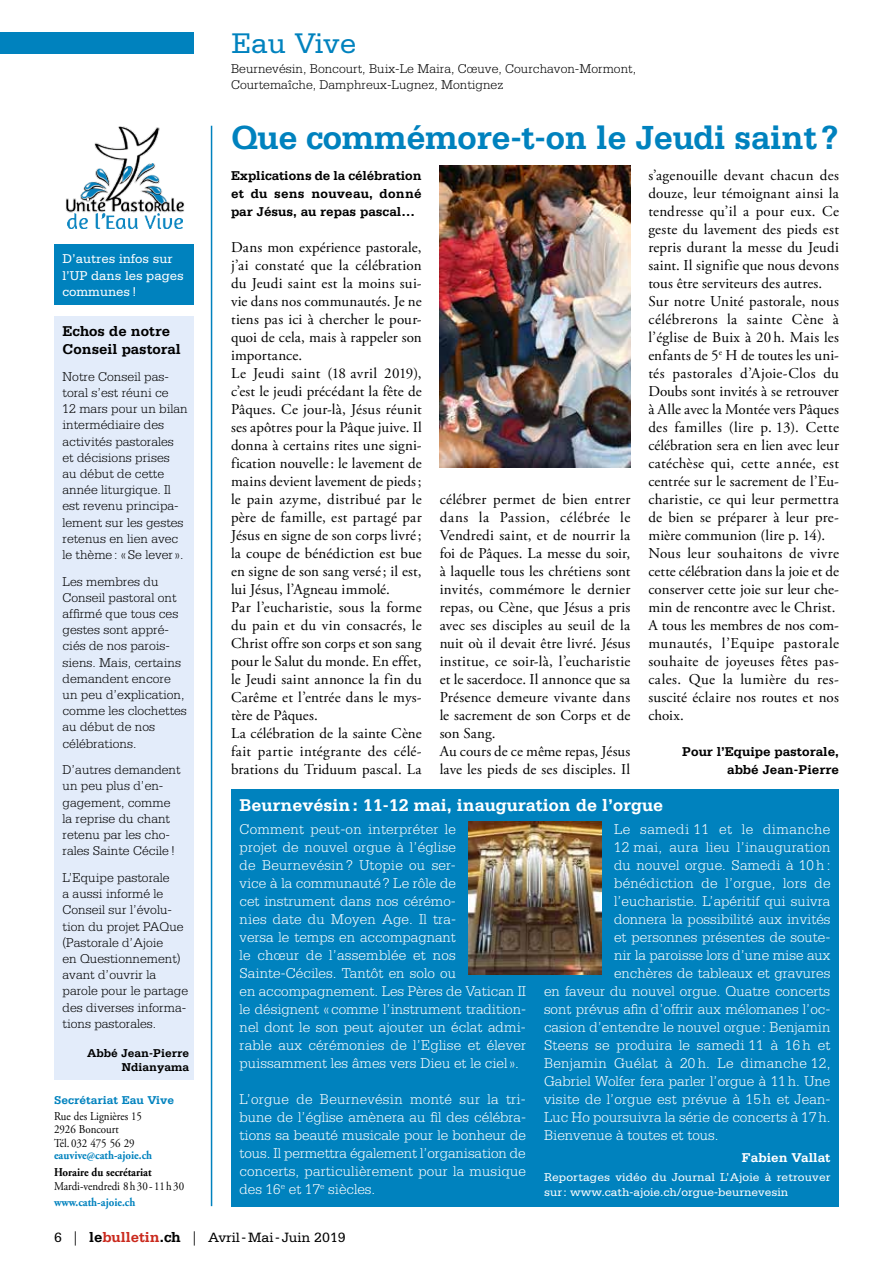
<style>
.page{position:relative;width:893px;height:1263px;background:#fff}
.page>*{position:absolute;margin:0;border:0;box-sizing:border-box;transform-origin:0 0}
.t1{font:700 35.25px "Serifa";letter-spacing:-.01em;color:#0082be}
.t2{font:30px "Serifa";color:#0082be}
.t3{font:700 18px "Serifa";color:#fff}
.t4{font:15px/18px "Adobe Garamond Pro";letter-spacing:.01em;color:#000}
.t5{font:300 15px/18px "Serifa";color:#fff}
.t6{font:300 15px "Serifa";letter-spacing:.02em;color:#fff}
.t7{font:700 15px/18px "Serifa";color:#000}
.t8{font:300 15px "Serifa";letter-spacing:.03em;color:#fff}
.t9{font:14.25px "Serifa";color:#000}
.t10{font:300 13.5px/16.2px "Serifa";color:#000}
.t11{font:700 13.5px/18px "Serifa";color:#000;text-align:justify}
.t12{font:13.5px/16.2px "Serifa";color:#fff}
.t13{font:700 13.5px "Serifa";color:#fff}
.t14{font:12px/15px "Serifa";letter-spacing:.01em;color:#fff}
.t15{font:12px/13.5px "Adobe Garamond Pro";color:#000;scale:.91 1}
.t16{font:700 12px "Adobe Garamond Pro";color:#0082be;scale:.91 1}
.t17{font:700 12px/14.4px "Serifa";color:#000;text-align:right}
.t18{font:700 12px "Adobe Garamond Pro";color:#000;scale:.91 1}
.t19{font:700 12px "Serifa";color:#0082be}
.s1{font-family:"Adobe Garamond Pro"}
.s2{font-weight:700;font-size:15px}
.s3{font-weight:700;font-size:15px;color:#ca291d}
</style>
<div class="page">
<div style="left:0;top:33px;width:193px;height:21px;background:#0082be"></div>
<hr style="left:211px;top:126px;width:1px;height:1080px;background:#0082be">
<div style="left:54px;top:316px;width:139px;height:764px;background:#e3ecfa"></div>
<div style="left:54px;top:244px;width:139px;height:60px;background:#0082be"></div>
<img style="left:65px;top:126px;width:119px;height:98px">
<img style="left:68px;top:164px;width:114px;height:65px">
<div style="left:231px;top:789px;width:608px;height:417px;background:#0082be"></div>
<img style="left:440px;top:166px;width:190px;height:302px">
<img style="left:469px;top:822px;width:132px;height:153px">
<h2 class="t2" style="left:231px;top:27px;width:127px">Eau Vive</h2>
<p class="t10" style="left:231px;top:61px;width:407px">Beurnevésin, Boncourt, Buix-Le Maira, Cœuve, Courchavon-Mormont,<br>Courtemaîche, Damphreux-Lugnez, Montignez</p>
<p class="t12" style="left:63px;top:251px;width:123px">D’autres infos sur l’UP dans les pages communes !</p>
<p class="t7" style="left:63px;top:322px;width:120px">Echos de notre<br>Conseil pastoral</p>
<p class="t10" style="left:63px;top:368px;width:127px">Notre Conseil pas&shy;toral s’est réuni ce<br>12 mars pour un bilan intermédiaire des activités pastorales et décisions prises<br>au début de cette année liturgique. Il est revenu principa&shy;lement sur les gestes retenus en lien avec le thème: «Se lever».</p>
<p class="t10" style="left:63px;top:573px;width:126px">Les membres du<br>Conseil pastoral ont affirmé que tous ces gestes sont appré&shy;ciés de nos parois&shy;siens. Mais, certains demandent encore un peu d’explication, comme les clochettes au début de nos célébrations.</p>
<p class="t10" style="left:63px;top:762px;width:120px">D’autres demandent un peu plus d’en&shy;gagement, comme la reprise du chant retenu par les cho&shy;rales Sainte Cécile!</p>
<p class="t10" style="left:63px;top:869px;width:127px">L’Equipe pastorale<br>a aussi informé le<br>Conseil sur l’évolu&shy;tion du projet PAQue (Pastorale d’Ajoie<br>en Questionnement) avant d’ouvrir la parole pour le partage des diverses informa&shy;tions pastorales.</p>
<p class="t17" style="left:87px;top:1045px;width:104px">Abbé Jean-Pierre<br>Ndianyama</p>
<p class="t19" style="left:54px;top:1093px;width:122px">Secrétariat Eau Vive</p>
<p class="t15" style="left:54px;top:1109px;width:98px">Rue des Lignières 15<br>2926 Boncourt<br>Tél.032 475 56 29</p>
<p class="t16" style="left:54px;top:1148px;width:109px">eauvive@cath-ajoie.ch</p>
<p class="t18" style="left:54px;top:1165px;width:109px">Horaire du secrétariat</p>
<p class="t15" style="left:54px;top:1180px;width:145px">Mardi-vendredi 8h30-11h30</p>
<p class="t16" style="left:54px;top:1195px;width:91px">www.cath-ajoie.ch</p>
<h1 class="t1" style="left:231px;top:117px;width:609px">Que commémore-t-on le Jeudi saint?</h1>
<p class="t11" style="left:231px;top:166px;width:192px">Explications de la célébration et du sens nouveau, donné par Jésus, au repas pascal…</p>
<p class="t4" style="left:231px;top:239px;width:192px">Dans mon expérience pastorale, j’ai constaté que la célébration du Jeudi saint est la moins sui&shy;vie dans nos communautés. Je ne tiens pas ici à chercher le pour&shy;quoi de cela, mais à rappeler son importance.<br>Le Jeudi saint (18 avril 2019), c’est le jeudi précédant la fête de<br>Pâques. Ce jour-là, Jésus réunit ses apôtres pour la Pâque juive. Il donna à certains rites une signi&shy;fication nouvelle: le lavement de mains devient lavement de pieds; le pain azyme, distribué par le père de famille, est partagé par<br>Jésus en signe de son corps livré; la coupe de bénédiction est bue en signe de son sang versé; il est, lui Jésus, l’Agneau immolé.<br>Par l’eucharistie, sous la forme du pain et du vin consacrés, le<br>Christ offre son corps et son sang pour le Salut du monde. En effet, le Jeudi saint annonce la fin du<br>Carême et l’entrée dans le mys&shy;tère de Pâques.<br>La célébration de la sainte Cène fait partie intégrante des célé&shy;brations du Triduum pascal. La</p>
<p class="t4" style="left:440px;top:491px;width:192px">célébrer permet de bien entrer dans la Passion, célébrée le<br>Vendredi saint, et de nourrir la foi de Pâques. La messe du soir, à laquelle tous les chrétiens sont invités, commémore le dernier repas, ou Cène, que Jésus a pris avec ses disciples au seuil de la nuit où il devait être livré. Jésus institue, ce soir-là, l’eucharistie et le sacerdoce. Il annonce que sa<br>Présence demeure vivante dans le sacrement de son Corps et de son Sang.<br>Au cours de ce même repas, Jésus lave les pieds de ses disciples. Il</p>
<p class="t4" style="left:648px;top:167px;width:192px">s’agenouille devant chacun des douze, leur témoignant ainsi la tendresse qu’il a pour eux. Ce geste du lavement des pieds est repris durant la messe du Jeudi saint. Il signifie que nous devons tous être serviteurs des autres.<br>Sur notre Unité pastorale, nous célébrerons la sainte Cène à l’église de Buix à 20h. Mais les enfants de 5<sup>e</sup> H de toutes les uni&shy;tés pastorales d’Ajoie-Clos du<br>Doubs sont invités à se retrouver à Alle avec la Montée vers Pâques des familles (lire p. 13). Cette célébration sera en lien avec leur catéchèse qui, cette année, est centrée sur le sacrement de l’Eu&shy;charistie, ce qui leur permettra de bien se préparer à leur pre&shy;mière communion (lire p. 14).<br>Nous leur souhaitons de vivre cette célébration dans la joie et de conserver cette joie sur leur che&shy;min de rencontre avec le Christ.<br>A tous les membres de nos com&shy;munautés, l’Equipe pastorale souhaite de joyeuses fêtes pas&shy;cales. Que la lumière du res&shy;suscité éclaire nos routes et nos choix.</p>
<p class="t11" style="left:682px;top:742px;width:158px;text-align:right">Pour l’Equipe pastorale, abbé Jean-Pierre</p>
<p class="t3" style="left:240px;top:795px;width:425px">Beurnevésin: 11-12 mai, inauguration de l’orgue</p>
<p class="t5" style="left:240px;top:820px;width:288px">Comment peut-on interpréter le<br>projet de nouvel orgue à l’église<br>de Beurnevésin ? Utopie ou ser-<br>vice à la communauté? Le rôle de<br>cet instrument dans nos cérémo-<br>nies date du Moyen Age. Il tra-<br>versa le temps en accompagnant<br>le chœur de l’assemblée et nos Sainte-Céciles. Tantôt en solo ou<br>en accompagnement. Les Pères de Vatican II le désignent « comme l’instrument tradition&shy;nel dont le son peut ajouter un éclat admi&shy;rable aux cérémonies de l’Eglise et élever puissamment les âmes vers Dieu et le ciel».</p>
<p class="t5" style="left:240px;top:1090px;width:288px;text-align:justify">L’orgue de Beurnevésin monté sur la tri&shy;bune de l’église amènera au fil des célébra&shy;tions sa beauté musicale pour le bonheur de tous. Il permettra également l’organisation de concerts, particulièrement pour la musique des 16<sup>e</sup> et 17<sup>e</sup> siècles.</p>
<p class="t8" style="left:614px;top:820px;width:218px">Le samedi 11 et le dimanche</p>
<p class="t5" style="left:614px;top:838px;width:218px">12 mai, aura lieu l’inauguration</p>
<p class="t5" style="left:614px;top:856px;width:218px">du nouvel orgue. Samedi à 10 h :</p>
<p class="t6" style="left:614px;top:874px;width:218px">bénédiction de l’orgue, lors de</p>
<p class="t5" style="left:614px;top:892px;width:218px">l’eucharistie. L’apéritif qui suivra</p>
<p class="t5" style="left:614px;top:910px;width:218px">donnera la possibilité aux invités</p>
<p class="t5" style="left:614px;top:928px;width:218px">et personnes présentes de soute-</p>
<p class="t5" style="left:614px;top:946px;width:218px">nir la paroisse lors d’une mise aux</p>
<p class="t5" style="left:614px;top:964px;width:218px">enchères de tableaux et gravures</p>
<p class="t5" style="left:544px;top:982px;width:288px">en faveur du nouvel orgue. Quatre concerts</p>
<p class="t5" style="left:544px;top:1000px;width:288px">sont prévus afin d’offrir aux mélomanes l’oc-</p>
<p class="t5" style="left:544px;top:1018px;width:288px">casion d’entendre le nouvel orgue: Benjamin</p>
<p class="t5" style="left:544px;top:1036px;width:288px">Steens se produira le samedi 11 à 16 h et</p>
<p class="t6" style="left:544px;top:1054px;width:288px">Benjamin Guélat à 20 h. Le dimanche 12,</p>
<p class="t5" style="left:544px;top:1072px;width:288px">Gabriel Wolfer fera parler l’orgue à 11h. Une</p>
<p class="t5" style="left:544px;top:1090px;width:288px">visite de l’orgue est prévue à 15h et Jean-</p>
<p class="t5" style="left:544px;top:1108px;width:288px">Luc Ho poursuivra la série de concerts à 17h.</p>
<p class="t5" style="left:544px;top:1126px;width:176px">Bienvenue à toutes et tous.</p>
<p class="t13" style="left:742px;top:1149px;width:90px">Fabien Vallat</p>
<p class="t14" style="left:544px;top:1170px;width:288px">Reportages vidéo du Journal L’Ajoie à retrouver sur: www.cath-ajoie.ch/orgue-beurnevesin</p>
<p class="t9" style="left:54px;top:1230px;width:293px">6 <span class="s1">|</span> <span class="s2">le</span><span class="s3">bulletin</span><span class="s2">.ch</span> <span class="s1">|</span> Avril-Mai- Juin 2019</p>
</div>
